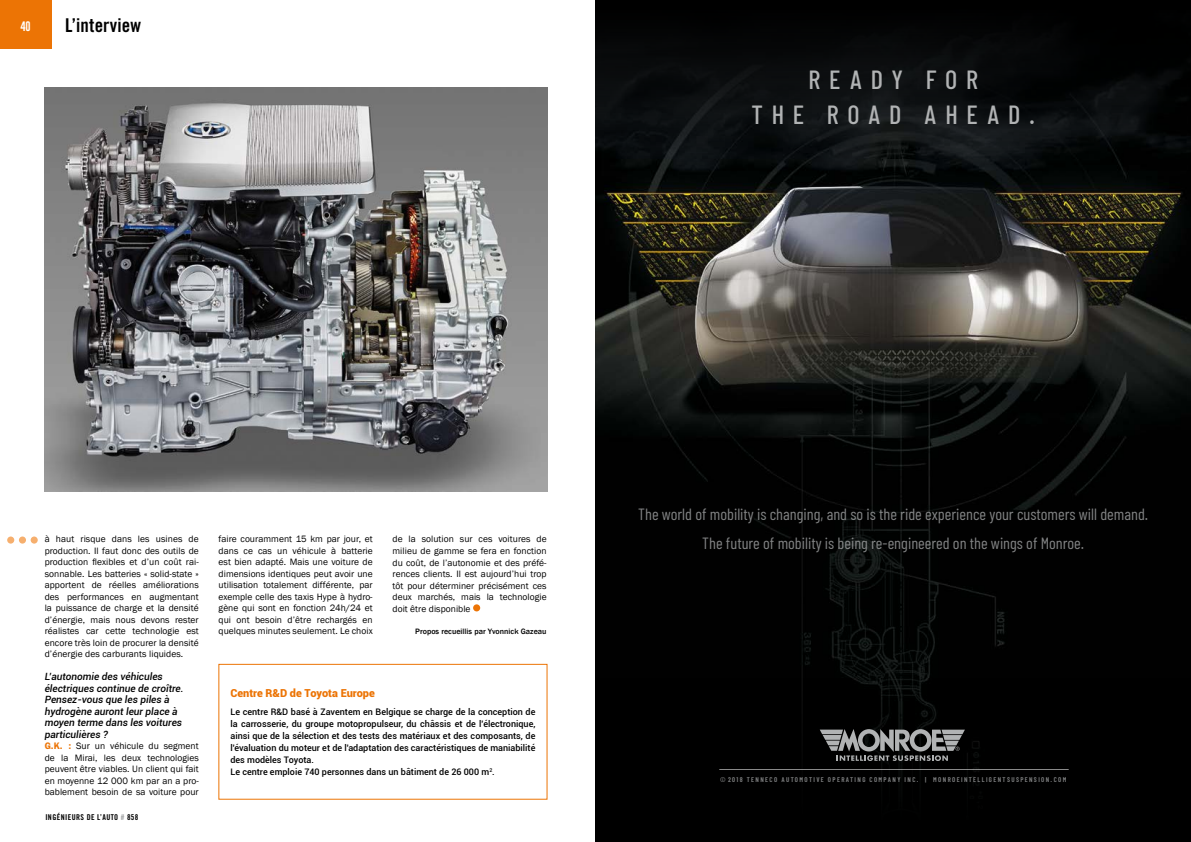
<style>
.page{position:relative;width:1191px;height:842px;background:#fff}
.page>*{position:absolute;margin:0;border:0;box-sizing:border-box;transform-origin:0 0}
.t1{font:500 26.2px/34.7px "Barlow Condensed";letter-spacing:.335em;color:#b1b3b4;text-align:center}
.t2{font:19px "Trade Gothic Bold Cond Twenty";letter-spacing:.01em;color:#000}
.t3{font:16.3px/28.4px "Barlow Condensed";color:#b1b3b4;text-align:center}
.t4{font:900 11px "Roboto";color:#ec7405}
.t5{font:italic 500 10px/11.5px "Roboto";color:#000}
.t6{font:10px "Gobold Uplow";color:#fff}
.t7{font:9.5px/11.5px "Franklin Gothic";letter-spacing:.005em;color:#000;text-align:justify}
.t8{font:500 9px/12px "Roboto";color:#000}
.t9{font:500 8px "Franklin Gothic";letter-spacing:.005em;color:#000}
.t10{font:8px "Trade Gothic Bold Cond Twenty";letter-spacing:.05em;color:#000}
.t11{font:600 6.8px "Barlow Condensed";letter-spacing:.2em;color:#b1b3b4}
.s1{color:#000}
.s2{font-weight:600;color:#ec7405}
.s3{color:#9c9e9f}
</style>
<div class="page">
<div style="left:473px;top:604px;width:7px;height:7px;background:#ec7405;border-radius:50%"></div>
<div style="left:7px;top:536px;width:7px;height:8px;background:#f6af6e;border-radius:50%"></div>
<div style="left:19px;top:536px;width:7px;height:8px;background:#f6af6e;border-radius:50%"></div>
<div style="left:31px;top:536px;width:7px;height:8px;background:#f6af6e;border-radius:50%"></div>
<div style="left:0;top:0;width:51px;height:48px;background:#ec7405"></div>
<img style="left:45px;top:87px;width:502px;height:404px">
<div style="left:219px;top:664px;width:328px;height:135px;border:1px solid #ec7405"></div>
<div style="left:595px;top:0;width:596px;height:842px;background:#000"></div>
<img style="left:595px;top:39px;width:596px;height:744px">
<svg style="left:819px;top:729px;width:146px;height:32px"></svg>
<hr style="left:719px;top:769px;width:349px;height:1px;background:#fff">
<p class="t6" style="left:20px;top:18px;width:26px">40 <span class="s1">40</span></p>
<h2 class="t2" style="left:65px;top:14px;width:77px">L’INTERVIEW</h2>
<h1 class="t1" style="left:751px;top:62px;width:285px">READY FOR<br>THE ROAD AHEAD.</h1>
<p class="t7" style="left:45px;top:534px;width:156px">à haut risque dans les usines de production. Il faut donc des outils de production flexibles et d’un coût rai&shy;sonnable. Les batteries « solid-state » apportent de réelles améliorations des performances en augmentant la puissance de charge et la densité d’énergie, mais nous devons rester réalistes car cette technologie est encore très loin de procurer la densité d’énergie des carburants liquides.</p>
<p class="t5" style="left:45px;top:671px;width:140px">L’autonomie des véhicules électriques continue de croître.<br>Pensez-vous que les piles à hydrogène auront leur place à moyen terme dans les voitures particulières ?</p>
<p class="t7" style="left:45px;top:741px;width:156px"><span class="s2">G.K. :</span> Sur un véhicule du segment de la Mirai, les deux technologies peuvent être viables. Un client qui fait en moyenne 12 000 km par an a pro&shy;bablement besoin de sa voiture pour</p>
<p class="t10" style="left:45px;top:812px;width:95px">INGÉNIEURS DE L’AUTO <span class="s3">#</span> 858</p>
<p class="t7" style="left:219px;top:534px;width:156px">faire couramment 15 km par jour, et dans ce cas un véhicule à batterie est bien adapté. Mais une voiture de dimensions identiques peut avoir une utilisation totalement différente, par exemple celle des taxis Hype à hydro&shy;gène qui sont en fonction 24h/24 et qui ont besoin d’être rechargés en quelques minutes seulement. Le choix</p>
<p class="t7" style="left:392px;top:534px;width:156px">de la solution sur ces voitures de milieu de gamme se fera en fonction du coût, de l’autonomie et des préfé&shy;rences clients. Il est aujourd’hui trop tôt pour déterminer précisément ces deux marchés, mais la technologie doit être disponible</p>
<p class="t9" style="left:415px;top:627px;width:133px">Propos recueillis par Yvonnick Gazeau</p>
<p class="t4" style="left:230px;top:685px;width:146px">Centre R&amp;D de Toyota Europe</p>
<p class="t8" style="left:230px;top:705px;width:306px">Le centre R&amp;D basé à Zaventem en Belgique se charge de la conception de la carrosserie, du groupe motopropulseur, du châssis et de l'électronique, ainsi que de la sélection et des tests des matériaux et des composants, de l'évaluation du moteur et de l'adaptation des caractéristiques de maniabilité des modèles Toyota.<br>Le centre emploie 740 personnes dans un bâtiment de 26 000 m<sup>2</sup>.</p>
<h3 class="t3" style="left:638px;top:500px;width:511px">The world of mobility is changing, and so is the ride experience your customers will demand.<br>The future of mobility is being re-engineered on the wings of Monroe.</h3>
<p class="t11" style="left:720px;top:776px;width:348px">© 2018 TENNECO AUTOMOTIVE OPERATING COMPANY INC. | MONROEINTELLIGENTSUSPENSION.COM</p>
</div>
